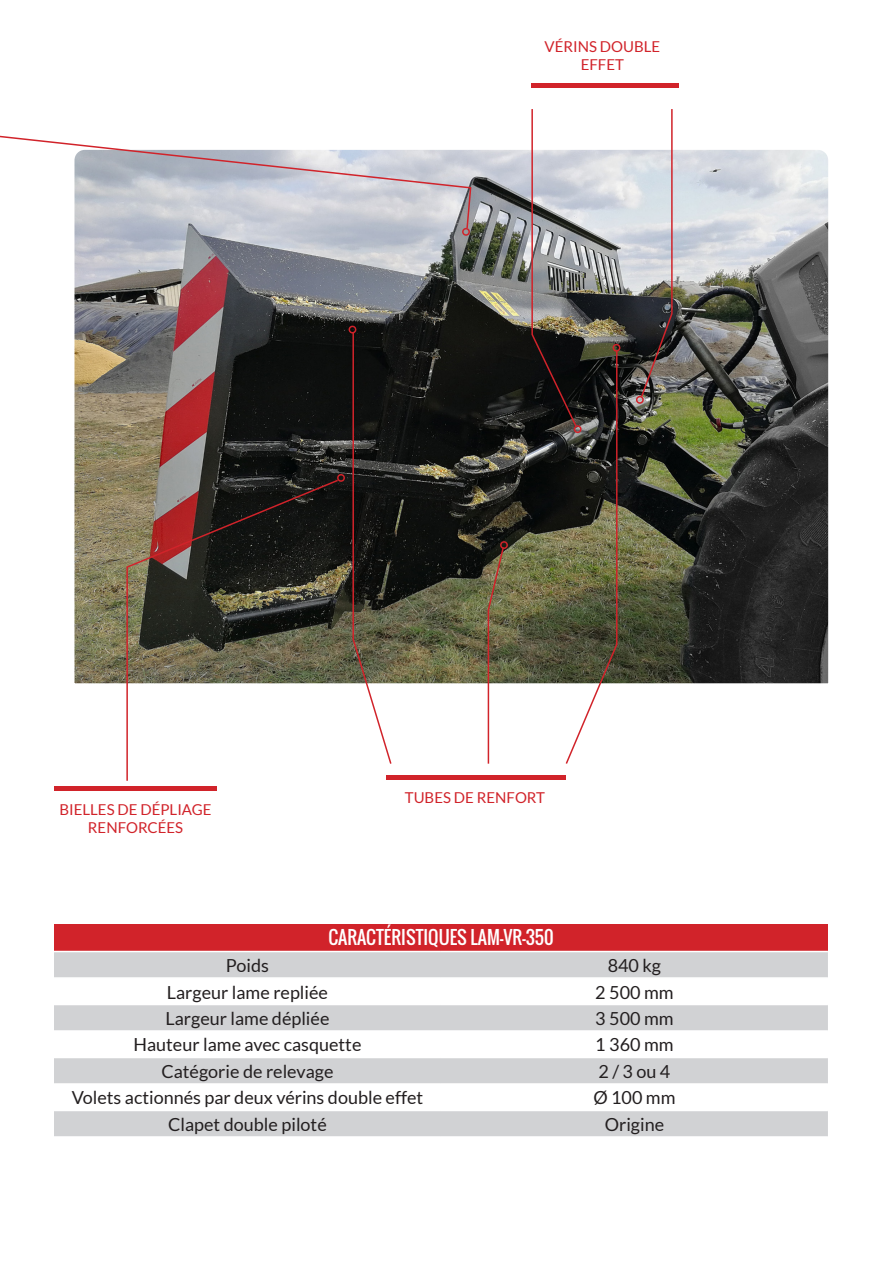
<style>
.page{position:relative;width:893px;height:1263px;background:#fff}
.page>*{position:absolute;margin:0;border:0;box-sizing:border-box;transform-origin:0 0}
.t1{font:18px "Lato";color:#231f20}
.t2{font:18px "Oswald";color:#fff}
.t3{font:15px/18px "Lato";color:#d1232a;text-align:center}
</style>
<div class="page">
<img style="left:74px;top:150px;width:755px;height:534px">
<hr style="left:386px;top:775px;width:179px;height:4px;background:#d1232a">
<svg style="left:126px;top:478px;width:214px;height:303px"></svg>
<div style="left:337px;top:474px;width:8px;height:8px;border:2px solid #d1232a;border-radius:50%"></div>
<div style="left:54px;top:924px;width:774px;height:27px;background:#d1232a"></div>
<svg style="left:54px;top:952px;width:774px;height:184px;fill:#d1d2d4"></svg>
<svg style="left:54px;top:1032px;width:774px;height:25px"></svg>
<hr style="left:54px;top:977px;width:387px;height:2px;background:#fff">
<hr style="left:441px;top:977px;width:387px;height:2px;background:#fff">
<hr style="left:54px;top:1004px;width:387px;height:1px;background:#fff">
<hr style="left:441px;top:1004px;width:387px;height:1px;background:#fff">
<hr style="left:54px;top:1030px;width:387px;height:2px;background:#fff">
<hr style="left:441px;top:1030px;width:387px;height:2px;background:#fff">
<hr style="left:54px;top:1083px;width:387px;height:2px;background:#fff">
<hr style="left:441px;top:1083px;width:387px;height:2px;background:#fff">
<hr style="left:54px;top:1110px;width:387px;height:1px;background:#fff">
<hr style="left:441px;top:1110px;width:387px;height:1px;background:#fff">
<hr style="left:54px;top:1057px;width:387px;height:1px;background:#fff">
<hr style="left:441px;top:1057px;width:387px;height:1px;background:#fff">
<svg style="left:640px;top:109px;width:33px;height:290px;background:#a49fa1"></svg>
<div style="left:636px;top:396px;width:8px;height:8px;border:2px solid #d1232a;border-radius:50%"></div>
<div style="left:531px;top:83px;width:148px;height:5px;background:#d1232a"></div>
<svg style="left:352px;top:331px;width:41px;height:433px"></svg>
<div style="left:349px;top:326px;width:7px;height:7px;border:2px solid #d1232a;border-radius:50%"></div>
<svg style="left:487px;top:546px;width:18px;height:218px"></svg>
<div style="left:500px;top:541px;width:8px;height:8px;border:2px solid #d1232a;border-radius:50%"></div>
<img style="left:531px;top:109px;width:87px;height:655px">
<div style="left:612px;top:344px;width:8px;height:8px;border:2px solid #d1232a;border-radius:50%"></div>
<div style="left:54px;top:786px;width:162px;height:5px;background:#d1232a"></div>
<div style="left:462px;top:228px;width:8px;height:8px;border:2px solid #d1232a;border-radius:50%"></div>
<svg style="left:0;top:135px;width:472px;height:95px"></svg>
<p class="t3" style="left:544px;top:38px;width:117px">VÉRINS DOUBLE<br>EFFET</p>
<p class="t3" style="left:60px;top:800px;width:154px">BIELLES DE DÉPLIAGE</p>
<p class="t3" style="left:88px;top:818px;width:97px">RENFORCÉES</p>
<p class="t3" style="left:405px;top:788px;width:142px">TUBES DE RENFORT</p>
<p class="t2" style="left:328px;top:924px;width:227px">CARACTÉRISTIQUES LAM-VR-350</p>
<p class="t1" style="left:226px;top:955px;width:45px">Poids</p>
<p class="t1" style="left:608px;top:955px;width:55px">840 kg</p>
<p class="t1" style="left:167px;top:982px;width:163px">Largeur lame repliée</p>
<p class="t1" style="left:595px;top:982px;width:80px">2 500 mm</p>
<p class="t1" style="left:166px;top:1008px;width:165px">Largeur lame dépliée</p>
<p class="t1" style="left:595px;top:1008px;width:80px">3 500 mm</p>
<p class="t1" style="left:134px;top:1035px;width:229px">Hauteur lame avec casquette</p>
<p class="t1" style="left:595px;top:1035px;width:80px">1 360 mm</p>
<p class="t1" style="left:161px;top:1061px;width:174px">Catégorie de relevage</p>
<p class="t1" style="left:598px;top:1061px;width:73px">2 / 3 ou 4</p>
<p class="t1" style="left:72px;top:1088px;width:353px">Volets actionnés par deux vérins double effet</p>
<p class="t1" style="left:593px;top:1088px;width:84px">Ø 100 mm</p>
<p class="t1" style="left:168px;top:1114px;width:160px">Clapet double piloté</p>
<p class="t1" style="left:605px;top:1114px;width:61px">Origine</p>
</div>
